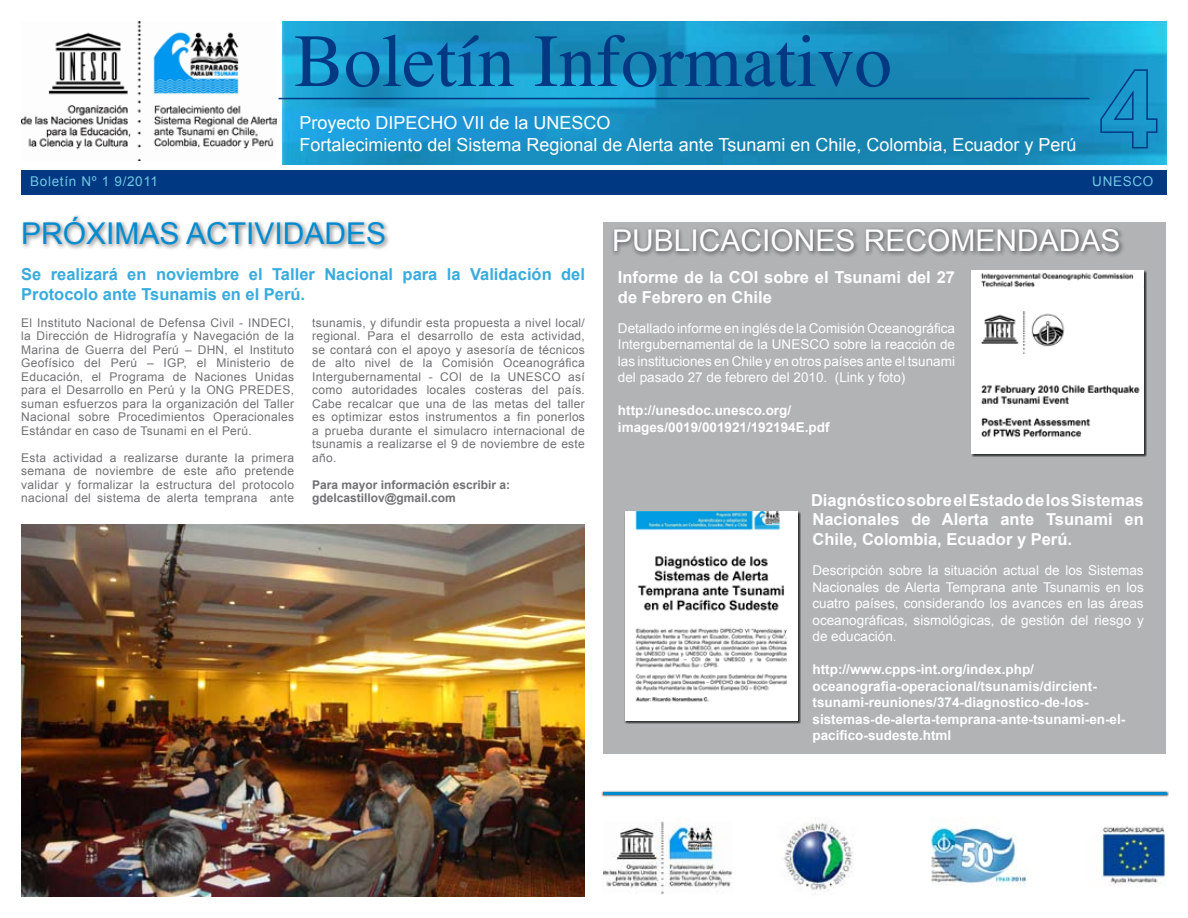
<style>
.page{position:relative;width:1188px;height:918px;background:#fff}
.page>*{position:absolute;margin:0;border:0;box-sizing:border-box;transform-origin:0 0}
.t1{font:75px "Times";color:#003882}
.t2{font:30px "Arial";color:#fff}
.t3{font:30px "Arial";color:#008bd0}
.t4{font:18px/21.6px "Arial";color:#fff}
.t5{font:700 16.5px/19.8px "Arial";color:#fff}
.t6{font:700 16.5px/19.8px "Arial";color:#39abdd}
.t7{font:13.5px/16.5px "Arial";color:#fff;text-align:justify}
.t8{font:700 13.5px/16.5px "Arial";color:#fff}
.t9{font:13.5px "Arial";letter-spacing:.05em;color:#70c7e3}
.t10{font:12px/13.5px "Arial";letter-spacing:.025em;color:#707173;text-align:justify}
.t11{font:700 12px/13.5px "Arial";color:#707173}
</style>
<div class="page">
<div style="left:604px;top:222px;width:562px;height:532px;background:#b1b3b4"></div>
<div style="left:21px;top:213px;width:370px;height:37px;background:#000;opacity:.5"></div>
<div style="left:611px;top:226px;width:514px;height:32px;background:#000;opacity:.5"></div>
<div style="left:602px;top:791px;width:567px;height:7px;background:#000;opacity:.75"></div>
<hr style="left:603px;top:792px;width:564px;height:3px;background:#008bd0">
<img style="left:603px;top:818px;width:564px;height:76px">
<img style="left:21px;top:524px;width:564px;height:373px">
<div style="left:625px;top:511px;width:176px;height:213px;background:#000;opacity:.75"></div>
<img style="left:625px;top:511px;width:173px;height:210px">
<div style="left:971px;top:270px;width:176px;height:187px;background:#000;opacity:.75"></div>
<img style="left:971px;top:271px;width:173px;height:183px">
<img style="left:283px;top:21px;width:884px;height:144px">
<img style="left:21px;top:21px;width:256px;height:140px">
<hr style="left:279px;top:98px;width:811px;height:1px;background:#003882">
<svg style="left:1100px;top:69px;width:58px;height:80px;background:#178cc1"></svg>
<div style="left:21px;top:170px;width:1146px;height:25px;background:#003882"></div>
<h1 class="t1" style="left:294px;top:-9px;width:599px">Boletín Informativo</h1>
<h3 class="t4" style="left:299px;top:112px;width:779px">Proyecto DIPECHO VII de la UNESCO<br>Fortalecimiento del Sistema Regional de Alerta ante Tsunami en Chile, Colombia, Ecuador y Perú</h3>
<p class="t9" style="left:30px;top:174px;width:129px">Boletín Nº 1 9/2011</p>
<p class="t9" style="left:1092px;top:174px;width:63px">UNESCO</p>
<h2 class="t3" style="left:21px;top:217px;width:367px">PRÓXIMAS ACTIVIDADES</h2>
<h3 class="t6" style="left:21px;top:264px;width:565px">Se realizará en noviembre el Taller Nacional para la Validación del<br>Protocolo ante Tsunamis en el Perú.</h3>
<p class="t10" style="left:21px;top:316px;width:274px">El Instituto Nacional de Defensa Civil - INDECI, la Dirección de Hidrografía y Navegación de la Marina de Guerra del Perú – DHN, el Instituto Geofísico del Perú – IGP, el Ministerio de Educación, el Programa de Naciones Unidas para el Desarrollo en Perú y la ONG PREDES, suman esfuerzos para la organización del Taller Nacional sobre Procedimientos Operacionales Estándar en caso de Tsunami en el Perú.</p>
<p class="t10" style="left:21px;top:451px;width:274px">Esta actividad a realizarse durante la primera semana de noviembre de este año pretende validar y formalizar la estructura del protocolo nacional del sistema de alerta temprana ante</p>
<p class="t10" style="left:312px;top:316px;width:274px">tsunamis, y difundir esta propuesta a nivel local/ regional. Para el desarrollo de esta actividad, se contará con el apoyo y asesoría de técnicos de alto nivel de la Comisión Oceanográfica Intergubernamental - COI de la UNESCO así como autoridades locales costeras del país.<br>Cabe recalcar que una de las metas del taller es optimizar estos instrumentos a fin ponerlos a prueba durante el simulacro internacional de tsunamis a realizarse el 9 de noviembre de este año.</p>
<p class="t11" style="left:312px;top:478px;width:200px">Para mayor información escribir a: gdelcastillov@gmail.com</p>
<h2 class="t2" style="left:612px;top:224px;width:510px">PUBLICACIONES RECOMENDADAS</h2>
<h3 class="t5" style="left:618px;top:267px;width:339px">Informe de la COI sobre el Tsunami del 27 de Febrero en Chile</h3>
<p class="t7" style="left:618px;top:320px;width:339px">Detallado informe en inglés de la Comisión Oceanográfica Intergubernamental de la UNESCO sobre la reacción de las instituciones en Chile y en otros países ante el tsunami del pasado 27 de febrero del 2010. (Link y foto)</p>
<p class="t8" style="left:618px;top:402px;width:213px">http://unesdoc.unesco.org/ images/0019/001921/192194E.pdf</p>
<h3 class="t5" style="left:811px;top:490px;width:334px;text-align:justify">Diagnóstico sobre el Estado de los Sistemas Nacionales de Alerta ante Tsunami en Chile, Colombia, Ecuador y Perú.</h3>
<p class="t7" style="left:813px;top:562px;width:333px">Descripción sobre la situación actual de los Sistemas Nacionales de Alerta Temprana ante Tsunamis en los cuatro países, considerando los avances en las áreas oceanográficas, sismológicas, de gestión del riesgo y de educación.</p>
<p class="t8" style="left:813px;top:661px;width:314px">http://www.cpps-int.org/index.php/ oceanografia-operacional/tsunamis/dircient&shy;tsunami-reuniones/374-diagnostico-de-los&shy;sistemas-de-alerta-temprana-ante-tsunami-en-el&shy;pacifico-sudeste.html</p>
</div>
